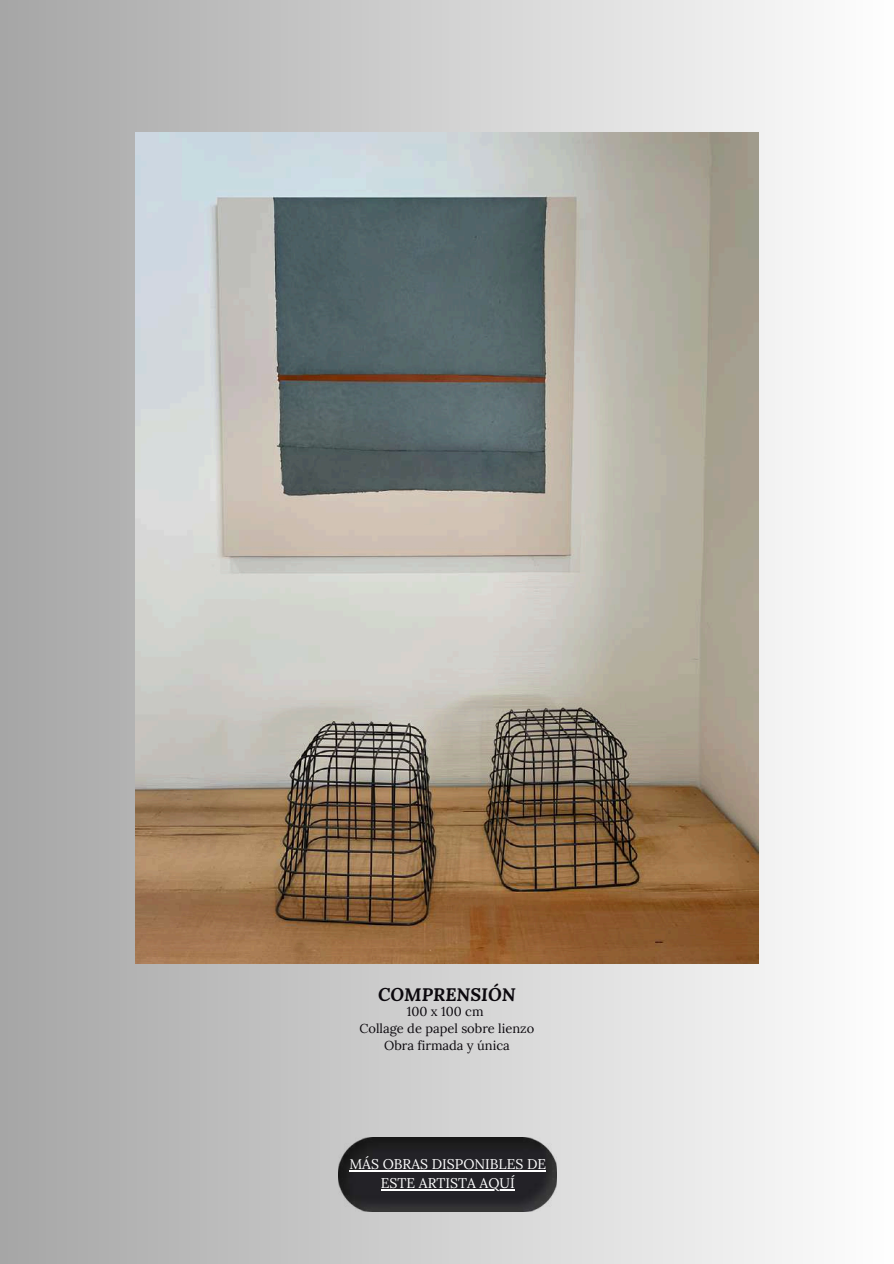
<style>
.page{position:relative;width:894px;height:1264px;background:#fff}
.page>*{position:absolute;margin:0;border:0;box-sizing:border-box;transform-origin:0 0}
.t1{font:italic 700 18px "Lora";color:#0c090e}
.t2{font:13.95px/19.2px "Lora";color:#fff;text-align:center}
.t3{font:12.9px/17.2px "Lora";color:#0c090e;text-align:center}
</style>
<div class="page">
<div style="left:0;top:0;width:893px;height:1263px;background:linear-gradient(to right,#a6a6a6,#fefefe)"></div>
<img style="left:338px;top:1137px;width:218px;height:73px">
<img style="left:135px;top:132px;width:623px;height:831px">
<hr style="left:349px;top:1169px;width:197px;height:2px;background:#fff">
<hr style="left:381px;top:1189px;width:133px;height:1px;background:#fff">
<h1 class="t1" style="left:378px;top:981px;width:139px">COMPRENSIÓN</h1>
<p class="t3" style="left:359px;top:1002px;width:176px">100 x 100 cm<br>Collage de papel sobre lienzo<br>Obra firmada y única</p>
<p class="t2" style="left:349px;top:1154px;width:198px">MÁS OBRAS DISPONIBLES DE<br>ESTE ARTISTA AQUÍ</p>
</div>
